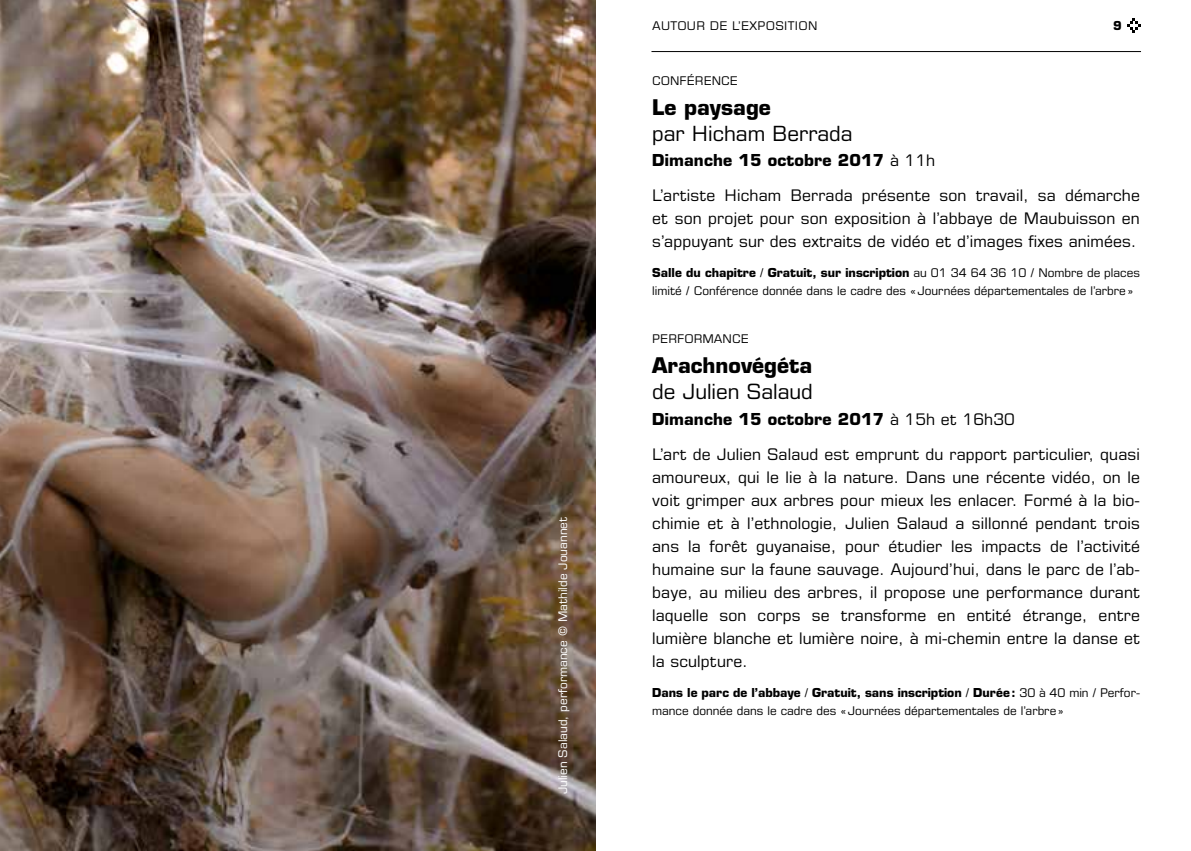
<style>
.page{position:relative;width:1191px;height:851px;background:#fff}
.page>*{position:absolute;margin:0;border:0;box-sizing:border-box;transform-origin:0 0}
.t1{font:21px "Eurostile LT Std";color:#000}
.t2{font:700 21px "Eurostile LT Std";color:#000}
.t3{font:16px/23px "Eurostile LT Std";letter-spacing:.01em;color:#000}
.t4{font:12px/18px "Eurostile LT Std";color:#000}
.t5{font:12px "Eurostile LT Std";color:#fff}
.t6{font:12px "Eurostile LT Std";letter-spacing:.025em;color:#000}
.t7{font:700 12px "Eurostile LT Std";color:#000}
.s1{font-weight:700}
</style>
<div class="page">
<hr style="left:651px;top:51px;width:490px;height:1px;background:#000">
<svg style="left:1127px;top:18px;width:14px;height:15px"></svg>
<img style="left:0;top:0;width:595px;height:850px">
<p class="t5" style="left:555px;top:794px;width:279px;rotate:-90deg">Julien Salaud, performance © Mathilde Jouannet</p>
<p class="t6" style="left:652px;top:18px;width:167px">AUTOUR DE L’EXPOSITION</p>
<p class="t7" style="left:1113px;top:18px;width:10px">9</p>
<p class="t4" style="left:652px;top:72px;width:87px">CONFÉRENCE</p>
<h1 class="t2" style="left:652px;top:95px;width:120px">Le paysage</h1>
<h1 class="t1" style="left:652px;top:121px;width:202px">par Hicham Berrada</h1>
<p class="t3" style="left:652px;top:143px;width:489px;line-height:35px"><span class="s1">Dimanche 15 octobre 2017</span> à 11h<br>L’artiste Hicham Berrada présente son travail, sa démarche</p>
<p class="t3" style="left:652px;top:207px;width:489px">et son projet pour son exposition à l’abbaye de Maubuisson en s’appuyant sur des extraits de vidéo et d’images fixes animées.</p>
<p class="t4" style="left:652px;top:264px;width:489px"><span class="s1">Salle du chapitre</span> / <span class="s1">Gratuit, sur inscription</span> au 01 34 64 36 10 / Nombre de places limité / Conférence donnée dans le cadre des «Journées départementales de l’arbre»</p>
<p class="t4" style="left:652px;top:330px;width:98px">PERFORMANCE</p>
<h1 class="t2" style="left:652px;top:353px;width:161px">Arachnovégéta</h1>
<h1 class="t1" style="left:652px;top:379px;width:162px">de Julien Salaud</h1>
<p class="t3" style="left:652px;top:401px;width:489px;line-height:35px"><span class="s1">Dimanche 15 octobre 2017</span> à 15h et 16h30<br>L’art de Julien Salaud est emprunt du rapport particulier, quasi</p>
<p class="t3" style="left:652px;top:465px;width:489px;text-align:justify">amoureux, qui le lie à la nature. Dans une récente vidéo, on le voit grimper aux arbres pour mieux les enlacer. Formé à la bio&shy;chimie et à l’ethnologie, Julien Salaud a sillonné pendant trois ans la forêt guyanaise, pour étudier les impacts de l’activité humaine sur la faune sauvage. Aujourd’hui, dans le parc de l’ab&shy;baye, au milieu des arbres, il propose une performance durant laquelle son corps se transforme en entité étrange, entre lumière blanche et lumière noire, à mi-chemin entre la danse et la sculpture.</p>
<p class="t4" style="left:652px;top:683px;width:489px"><span class="s1">Dans le parc de l’abbaye</span> / <span class="s1">Gratuit, sans inscription</span> / <span class="s1">Durée:</span> 30 à 40 min / Perfor&shy;mance donnée dans le cadre des «Journées départementales de l’arbre»</p>
</div>
